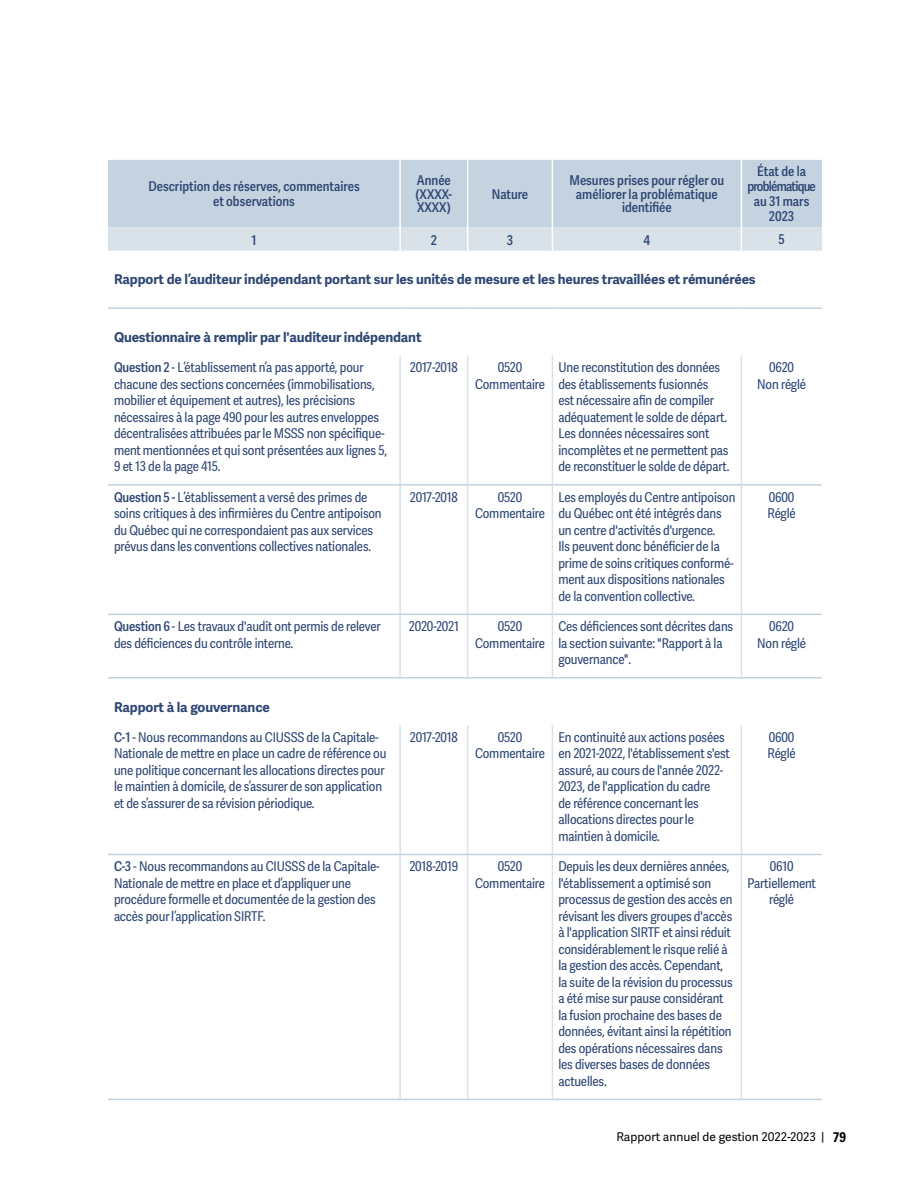
<style>
.page{position:relative;width:918px;height:1188px;background:#fff}
.page>*{position:absolute;margin:0;border:0;box-sizing:border-box;transform-origin:0 0}
.texte_tableau_condensed{font:13.5px/16.5px "Adelle Sans Cnd";letter-spacing:-.01em;color:#2e4673}
.titre_colonne{font:600 13.5px/15px "Adelle Sans Cnd";color:#2e4673;text-align:center}
.texte_1re_colonne{font:700 13.5px "Adelle Sans";letter-spacing:-.01em;color:#2e4673}
.t1{font:12px "Adelle Sans";color:#000}
.s1{font-weight:600}
.s2{font-family:"Adelle Sans Cnd";font-weight:700;font-size:13.5px}
</style>
<div class="page">
<div style="left:108px;top:160px;width:714px;height:67px;background:#c5d3e0"></div>
<hr style="left:399px;top:160px;width:2px;height:67px;background:#fff">
<hr style="left:467px;top:160px;width:1px;height:67px;background:#fff">
<hr style="left:552px;top:160px;width:1px;height:67px;background:#fff">
<hr style="left:741px;top:160px;width:1px;height:67px;background:#fff">
<div style="left:108px;top:227px;width:714px;height:24px;background:#d9e1e9"></div>
<hr style="left:399px;top:355px;width:2px;height:129px;background:#d9e1e9">
<hr style="left:467px;top:355px;width:1px;height:129px;background:#d9e1e9">
<hr style="left:552px;top:355px;width:1px;height:129px;background:#d9e1e9">
<hr style="left:741px;top:355px;width:1px;height:129px;background:#d9e1e9">
<hr style="left:399px;top:486px;width:2px;height:128px;background:#d9e1e9">
<hr style="left:467px;top:486px;width:1px;height:128px;background:#d9e1e9">
<hr style="left:552px;top:486px;width:1px;height:128px;background:#d9e1e9">
<hr style="left:741px;top:486px;width:1px;height:128px;background:#d9e1e9">
<hr style="left:399px;top:615px;width:2px;height:62px;background:#d9e1e9">
<hr style="left:467px;top:615px;width:1px;height:62px;background:#d9e1e9">
<hr style="left:552px;top:615px;width:1px;height:62px;background:#d9e1e9">
<hr style="left:741px;top:615px;width:1px;height:62px;background:#d9e1e9">
<hr style="left:399px;top:725px;width:2px;height:129px;background:#d9e1e9">
<hr style="left:467px;top:725px;width:1px;height:129px;background:#d9e1e9">
<hr style="left:552px;top:725px;width:1px;height:129px;background:#d9e1e9">
<hr style="left:741px;top:725px;width:1px;height:129px;background:#d9e1e9">
<hr style="left:399px;top:855px;width:2px;height:244px;background:#d9e1e9">
<hr style="left:467px;top:855px;width:1px;height:244px;background:#d9e1e9">
<hr style="left:552px;top:855px;width:1px;height:244px;background:#d9e1e9">
<hr style="left:741px;top:855px;width:1px;height:244px;background:#d9e1e9">
<hr style="left:108px;top:307px;width:292px;height:2px;background:#c2d1de">
<hr style="left:400px;top:307px;width:68px;height:2px;background:#c2d1de">
<hr style="left:468px;top:307px;width:84px;height:2px;background:#c2d1de">
<hr style="left:552px;top:307px;width:189px;height:2px;background:#c2d1de">
<hr style="left:741px;top:307px;width:81px;height:2px;background:#c2d1de">
<hr style="left:108px;top:677px;width:292px;height:2px;background:#c2d1de">
<hr style="left:400px;top:677px;width:68px;height:2px;background:#c2d1de">
<hr style="left:468px;top:677px;width:84px;height:2px;background:#c2d1de">
<hr style="left:552px;top:677px;width:189px;height:2px;background:#c2d1de">
<hr style="left:741px;top:677px;width:81px;height:2px;background:#c2d1de">
<hr style="left:108px;top:484px;width:292px;height:2px;background:#c2d1de">
<hr style="left:400px;top:484px;width:68px;height:2px;background:#c2d1de">
<hr style="left:468px;top:484px;width:84px;height:2px;background:#c2d1de">
<hr style="left:552px;top:484px;width:189px;height:2px;background:#c2d1de">
<hr style="left:741px;top:484px;width:81px;height:2px;background:#c2d1de">
<hr style="left:108px;top:614px;width:292px;height:1px;background:#c2d1de">
<hr style="left:400px;top:614px;width:68px;height:1px;background:#c2d1de">
<hr style="left:468px;top:614px;width:84px;height:1px;background:#c2d1de">
<hr style="left:552px;top:614px;width:189px;height:1px;background:#c2d1de">
<hr style="left:741px;top:614px;width:81px;height:1px;background:#c2d1de">
<hr style="left:108px;top:854px;width:292px;height:1px;background:#c2d1de">
<hr style="left:400px;top:854px;width:68px;height:1px;background:#c2d1de">
<hr style="left:468px;top:854px;width:84px;height:1px;background:#c2d1de">
<hr style="left:552px;top:854px;width:189px;height:1px;background:#c2d1de">
<hr style="left:741px;top:854px;width:81px;height:1px;background:#c2d1de">
<hr style="left:108px;top:1099px;width:292px;height:1px;background:#c2d1de">
<hr style="left:400px;top:1099px;width:68px;height:1px;background:#c2d1de">
<hr style="left:468px;top:1099px;width:84px;height:1px;background:#c2d1de">
<hr style="left:552px;top:1099px;width:189px;height:1px;background:#c2d1de">
<hr style="left:741px;top:1099px;width:81px;height:1px;background:#c2d1de">
<p class="titre_colonne" style="left:148px;top:179px;width:213px">Description des réserves, commentaires et observations</p>
<p class="titre_colonne" style="left:417px;top:173px;width:36px">Année</p>
<p class="titre_colonne" style="left:416px;top:187px;width:38px;line-height:13.5px;text-align:left">(XXXX-<br>XXXX)</p>
<p class="titre_colonne" style="left:492px;top:187px;width:38px">Nature</p>
<p class="titre_colonne" style="left:569px;top:174px;width:156px;line-height:13.5px">Mesures prises pour régler ou améliorer la problématique identifiée</p>
<p class="titre_colonne" style="left:747px;top:164px;width:70px">État de la problématique au 31 mars<br>2023</p>
<p class="titre_colonne" style="left:252px;top:233px;width:6px">1</p>
<p class="titre_colonne" style="left:431px;top:233px;width:8px">2</p>
<p class="titre_colonne" style="left:507px;top:233px;width:8px">3</p>
<p class="titre_colonne" style="left:644px;top:233px;width:8px">4</p>
<p class="titre_colonne" style="left:778px;top:232px;width:8px">5</p>
<p class="texte_1re_colonne" style="left:114px;top:271px;width:643px">Rapport de l’auditeur indépendant portant sur les unités de mesure et les heures travaillées et rémunérées</p>
<p class="texte_1re_colonne" style="left:114px;top:329px;width:309px">Questionnaire à remplir par l'auditeur indépendant</p>
<p class="texte_tableau_condensed" style="left:114px;top:360px;width:275px"><span class="s1">Question 2</span> - L’établissement n’a pas apporté, pour chacune des sections concernées (immobilisations, mobilier et équipement et autres), les précisions nécessaires à la page 490 pour les autres enveloppes décentralisées attribuées par le MSSS non spécifique&shy;ment mentionnées et qui sont présentées aux lignes 5, 9 et 13 de la page 415.</p>
<p class="texte_tableau_condensed" style="left:410px;top:360px;width:49px">2017-2018</p>
<p class="texte_tableau_condensed" style="left:475px;top:360px;width:72px;text-align:center">0520<br>Commentaire</p>
<p class="texte_tableau_condensed" style="left:558px;top:360px;width:173px">Une reconstitution des données des établissements fusionnés<br>est nécessaire afin de compiler adéquatement le solde de départ.<br>Les données nécessaires sont incomplètes et ne permettent pas de reconstituer le solde de départ.</p>
<p class="texte_tableau_condensed" style="left:757px;top:360px;width:50px;text-align:center">0620<br>Non réglé</p>
<p class="texte_tableau_condensed" style="left:114px;top:489px;width:269px"><span class="s1">Question 5 -</span> L’établissement a versé des primes de soins critiques à des infirmières du Centre antipoison du Québec qui ne correspondaient pas aux services prévus dans les conventions collectives nationales.</p>
<p class="texte_tableau_condensed" style="left:410px;top:489px;width:49px">2017-2018</p>
<p class="texte_tableau_condensed" style="left:475px;top:489px;width:72px;text-align:center">0520<br>Commentaire</p>
<p class="texte_tableau_condensed" style="left:558px;top:489px;width:179px">Les employés du Centre antipoison du Québec ont été intégrés dans un centre d'activités d'urgence.<br>Ils peuvent donc bénéficier de la prime de soins critiques conformé&shy;ment aux dispositions nationales de la convention collective.</p>
<p class="texte_tableau_condensed" style="left:768px;top:489px;width:30px">0600<br>Réglé</p>
<p class="texte_tableau_condensed" style="left:114px;top:619px;width:268px"><span class="s1">Question 6</span> - Les travaux d'audit ont permis de relever des déficiences du contrôle interne.</p>
<p class="texte_tableau_condensed" style="left:409px;top:619px;width:52px">2020-2021</p>
<p class="texte_tableau_condensed" style="left:475px;top:619px;width:72px;text-align:center">0520<br>Commentaire</p>
<p class="texte_tableau_condensed" style="left:558px;top:619px;width:176px">Ces déficiences sont décrites dans la section suivante: "Rapport à la gouvernance".</p>
<p class="texte_tableau_condensed" style="left:757px;top:619px;width:50px;text-align:center">0620<br>Non réglé</p>
<p class="texte_1re_colonne" style="left:114px;top:699px;width:157px">Rapport à la gouvernance</p>
<p class="texte_tableau_condensed" style="left:114px;top:729px;width:274px"><span class="s1">C-1</span> - Nous recommandons au CIUSSS de la Capitale-Nationale de mettre en place un cadre de référence ou une politique concernant les allocations directes pour le maintien à domicile, de s’assurer de son application et de s’assurer de sa révision périodique.</p>
<p class="texte_tableau_condensed" style="left:410px;top:729px;width:49px">2017-2018</p>
<p class="texte_tableau_condensed" style="left:475px;top:729px;width:72px;text-align:center">0520<br>Commentaire</p>
<p class="texte_tableau_condensed" style="left:558px;top:729px;width:173px">En continuité aux actions posées en 2021-2022, l'établissement s'est assuré, au cours de l'année 2022-<br>2023, de l'application du cadre<br>de référence concernant les allocations directes pour le maintien à domicile.</p>
<p class="texte_tableau_condensed" style="left:768px;top:729px;width:30px">0600<br>Réglé</p>
<p class="texte_tableau_condensed" style="left:114px;top:859px;width:267px"><span class="s1">C-3</span> - Nous recommandons au CIUSSS de la Capitale-Nationale de mettre en place et d’appliquer une procédure formelle et documentée de la gestion des accès pour l’application SIRTF.</p>
<p class="texte_tableau_condensed" style="left:409px;top:859px;width:51px">2018-2019</p>
<p class="texte_tableau_condensed" style="left:475px;top:859px;width:72px;text-align:center">0520<br>Commentaire</p>
<p class="texte_tableau_condensed" style="left:558px;top:859px;width:176px">Depuis les deux dernières années, l'établissement a optimisé son processus de gestion des accès en révisant les divers groupes d'accès à l'application SIRTF et ainsi réduit considérablement le risque relié à la gestion des accès. Cependant, la suite de la révision du processus a été mise sur pause considérant la fusion prochaine des bases de données, évitant ainsi la répétition des opérations nécessaires dans les diverses bases de données actuelles.</p>
<p class="texte_tableau_condensed" style="left:748px;top:859px;width:70px;text-align:center">0610<br>Partiellement réglé</p>
<p class="t1" style="left:616px;top:1129px;width:231px">Rapport annuel de gestion 2022-2023 | <span class="s2">79</span></p>
</div>
